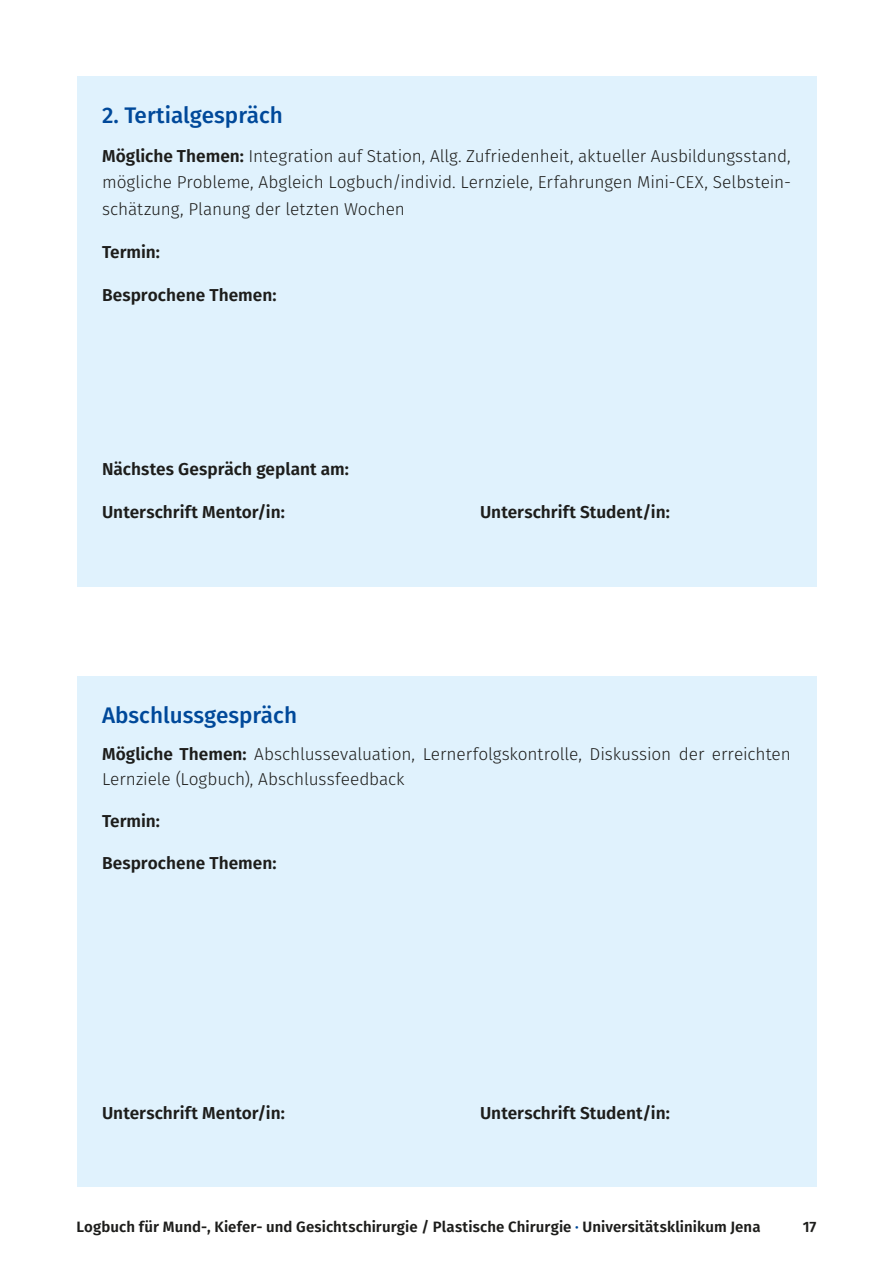
<style>
.page{position:relative;width:893px;height:1263px;background:#fff}
.page>*{position:absolute;margin:0;border:0;box-sizing:border-box;transform-origin:0 0}
.t1{font:500 22.5px "Fira Sans";color:#00499a}
.t2{font:300 17.25px/26.2px "Fira Sans";letter-spacing:-.005em;color:#1d1d1b;text-align:justify}
.t3{font:600 17.25px "Fira Sans";color:#1d1d1b}
.t4{font:600 15px "Fira Sans";letter-spacing:.005em;color:#1d1d1b}
.s1{font-weight:600}
.s2{color:#00499a}
</style>
<div class="page">
<div style="left:77px;top:77px;width:739px;height:510px;background:#e0f2fd"></div>
<div style="left:77px;top:676px;width:739px;height:510px;background:#e0f2fd"></div>
<h1 class="t1" style="left:102px;top:97px;width:182px">2. Tertialgespräch</h1>
<p class="t2" style="left:102px;top:143px;width:690px"><span class="s1">Mögliche Themen:</span> Integration auf Station, Allg . Zufriedenheit, aktueller Ausbildungsstand, mögliche Probleme, Abgleich Logbuch/individ . Lernziele, Erfahrungen Mini-CEX, Selbstein&shy;schätzung, Planung der letzten Wochen</p>
<p class="t3" style="left:102px;top:238px;width:60px">Termin:</p>
<p class="t3" style="left:102px;top:281px;width:176px">Besprochene Themen:</p>
<p class="t3" style="left:102px;top:454px;width:248px">Nächstes Gespräch geplant am:</p>
<p class="t3" style="left:102px;top:498px;width:184px">Unterschrift Mentor/in:</p>
<p class="t3" style="left:480px;top:498px;width:191px">Unterschrift Student/in:</p>
<h1 class="t1" style="left:102px;top:697px;width:197px">Abschlussgespräch</h1>
<p class="t2" style="left:102px;top:742px;width:690px;line-height:24.8px"><span class="s1">Mögliche Themen:</span> Abschlussevaluation, Lernerfolgskontrolle, Diskussion der erreichten<br>Lernziele (Logbuch), Abschlussfeedback</p>
<p class="t3" style="left:102px;top:806px;width:60px">Termin:</p>
<p class="t3" style="left:102px;top:848px;width:176px">Besprochene Themen:</p>
<p class="t3" style="left:102px;top:1099px;width:184px">Unterschrift Mentor/in:</p>
<p class="t3" style="left:480px;top:1099px;width:191px">Unterschrift Student/in:</p>
<p class="t4" style="left:77px;top:1214px;width:685px">Logbuch für Mund-, Kiefer- und Gesichtschirurgie / Plastische Chirurgie <span class="s2">·</span> Universitätsklinikum Jena</p>
<p class="t4" style="left:803px;top:1214px;width:15px">17</p>
</div>
